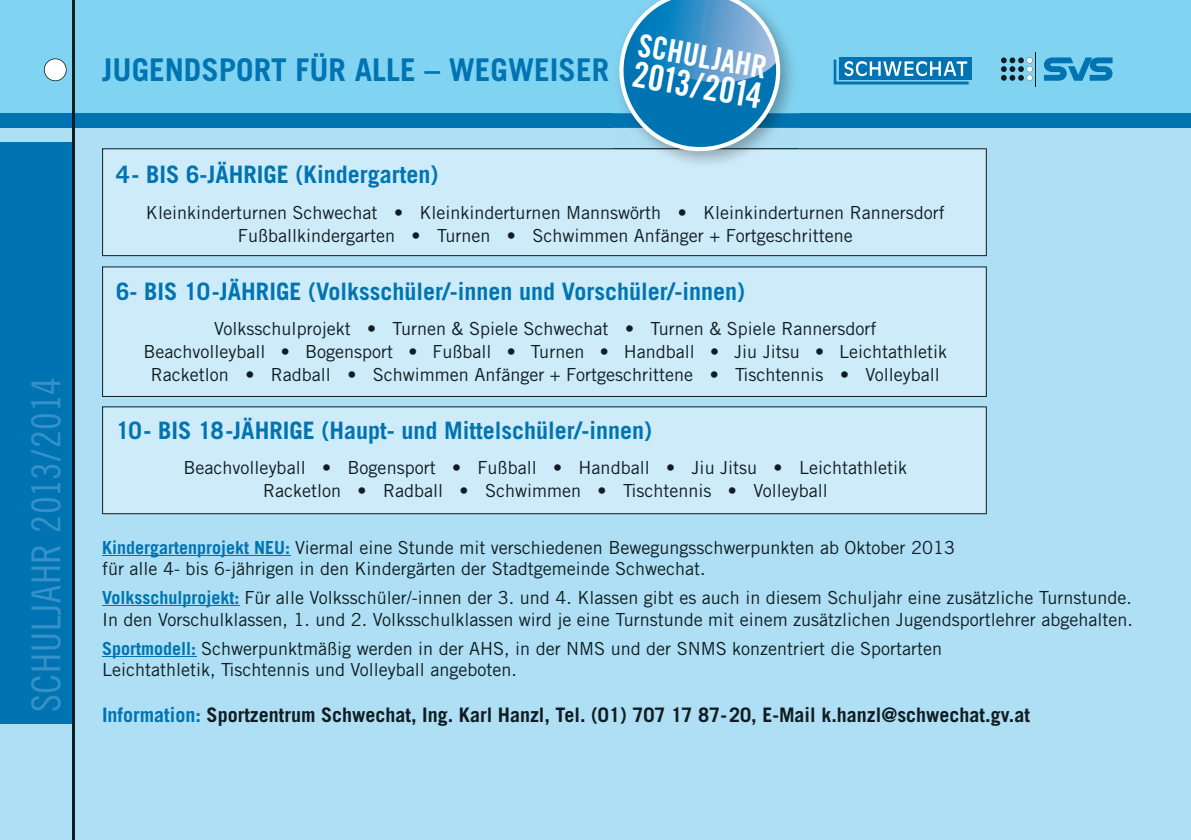
<style>
.page{position:relative;width:1191px;height:840px;background:#fff}
.page>*{position:absolute;margin:0;border:0;box-sizing:border-box;transform-origin:0 0}
.t1{font:40px "Trade Gothic Cond Eighteen";letter-spacing:.02em;color:#3791c9}
.t2{font:35.4px "Trade Gothic Bold Cond Twenty";color:#fff}
.t3{font:31.6px "Trade Gothic Bold Cond Twenty";color:#fff}
.t4{font:700 31.4px "Trade Gothic";color:#0074b2}
.t5{font:700 24px "Trade Gothic";color:#0074b2}
.t6{font:700 20px "Trade Gothic";color:#0f1d22}
.t7{font:18px/23px "Trade Gothic";color:#0f1d22}
.s1{font-weight:700;color:#0074b2}
.s2{color:#0074b2}
</style>
<div class="page">
<div style="left:0;top:0;width:1191px;height:839px;background:#aedff4"></div>
<div style="left:0;top:0;width:1191px;height:128px;background:#81d3f2"></div>
<div style="left:0;top:142px;width:74px;height:581px;background:#0074b2"></div>
<div style="left:0;top:113px;width:1191px;height:15px;background:#0074b2"></div>
<hr style="left:73px;top:0;width:2px;height:839px;background:#0f1d22">
<svg style="left:44px;top:58px;width:23px;height:23px"></svg>
<div style="left:839px;top:57px;width:132px;height:22px;background:#0074b2"></div>
<svg style="left:833px;top:60px;width:135px;height:24px"></svg>
<hr style="left:1035px;top:52px;width:1px;height:34px;background:#0f1d22">
<svg style="left:1043px;top:57px;width:70px;height:24px"></svg>
<svg style="left:1001px;top:57px;width:31px;height:24px"></svg>
<div style="left:102px;top:148px;width:884px;height:108px;background:#cdebf9"></div>
<div style="left:102px;top:266px;width:884px;height:131px;background:#cdebf9"></div>
<div style="left:102px;top:406px;width:884px;height:108px;background:#cdebf9"></div>
<hr style="left:102px;top:554px;width:188px;height:1px;background:#0074b2">
<hr style="left:102px;top:605px;width:137px;height:1px;background:#0074b2">
<hr style="left:102px;top:655px;width:94px;height:1px;background:#0074b2">
<img style="left:612px;top:44px;width:186px;height:125px">
<img style="left:612px;top:148px;width:186px;height:1px">
<svg style="left:613px;top:0;width:173px;height:157px"></svg>
<h1 class="t1" style="left:22px;top:711px;width:336px;rotate:-90deg">SCHULJAHR 2013/2014</h1>
<h3 class="t4" style="left:102px;top:51px;width:508px">JUGENDSPORT FÜR ALLE – WEGWEISER</h3>
<h3 class="t3" style="left:642px;top:26px;width:131px;rotate:10deg">SCHULJAHR</h3>
<h2 class="t2" style="left:637px;top:53px;width:132px;rotate:10deg">2013/2014</h2>
<h3 class="t5" style="left:116px;top:160px;width:323px">4- BIS 6-JÄHRIGE (Kindergarten)</h3>
<p class="t7" style="left:146px;top:200px;width:800px;text-align:center">Kleinkinderturnen Schwechat • Kleinkinderturnen Mannswörth • Kleinkinderturnen Rannersdorf<br>Fußballkindergarten • Turnen • Schwimmen Anfänger + Fortgeschrittene</p>
<h3 class="t5" style="left:116px;top:276px;width:630px">6- BIS 10-JÄHRIGE (Volksschüler/-innen und Vorschüler/-innen)</h3>
<p class="t7" style="left:143px;top:316px;width:805px;text-align:center">Volksschulprojekt • Turnen &amp; Spiele Schwechat • Turnen &amp; Spiele Rannersdorf<br>Beachvolleyball • Bogensport • Fußball • Turnen • Handball • Jiu Jitsu • Leichtathletik<br>Racketlon • Radball • Schwimmen Anfänger + Fortgeschrittene • Tischtennis • Volleyball</p>
<h3 class="t5" style="left:116px;top:415px;width:537px">10- BIS 18-JÄHRIGE (Haupt- und Mittelschüler/-innen)</h3>
<p class="t7" style="left:184px;top:455px;width:725px;text-align:center">Beachvolleyball • Bogensport • Fußball • Handball • Jiu Jitsu • Leichtathletik<br>Racketlon • Radball • Schwimmen • Tischtennis • Volleyball</p>
<p class="t7" style="left:102px;top:536px;width:854px;line-height:21.6px"><span class="s1">Kindergartenprojekt NEU:</span> Viermal eine Stunde mit verschiedenen Bewegungsschwerpunkten ab Oktober 2013 für alle 4- bis 6-jährigen in den Kindergärten der Stadtgemeinde Schwechat.</p>
<p class="t7" style="left:102px;top:586px;width:1032px;line-height:21.6px"><span class="s1">Volksschulprojekt:</span> Für alle Volksschüler/-innen der 3. und 4. Klassen gibt es auch in diesem Schuljahr eine zusätzliche Turnstunde.<br>In den Vorschulklassen, 1. und 2. Volksschulklassen wird je eine Turnstunde mit einem zusätzlichen Jugendsportlehrer abgehalten.</p>
<p class="t7" style="left:102px;top:636px;width:841px;line-height:21.6px"><span class="s1">Sportmodell:</span> Schwerpunktmäßig werden in der AHS, in der NMS und der SNMS konzentriert die Sportarten<br>Leichtathletik, Tischtennis und Volleyball angeboten.</p>
<p class="t6" style="left:102px;top:702px;width:929px"><span class="s2">Information:</span> Sportzentrum Schwechat, Ing. Karl Hanzl, Tel. (01) 707 17 87-20, E-Mail k.hanzl@schwechat.gv.at</p>
</div>
